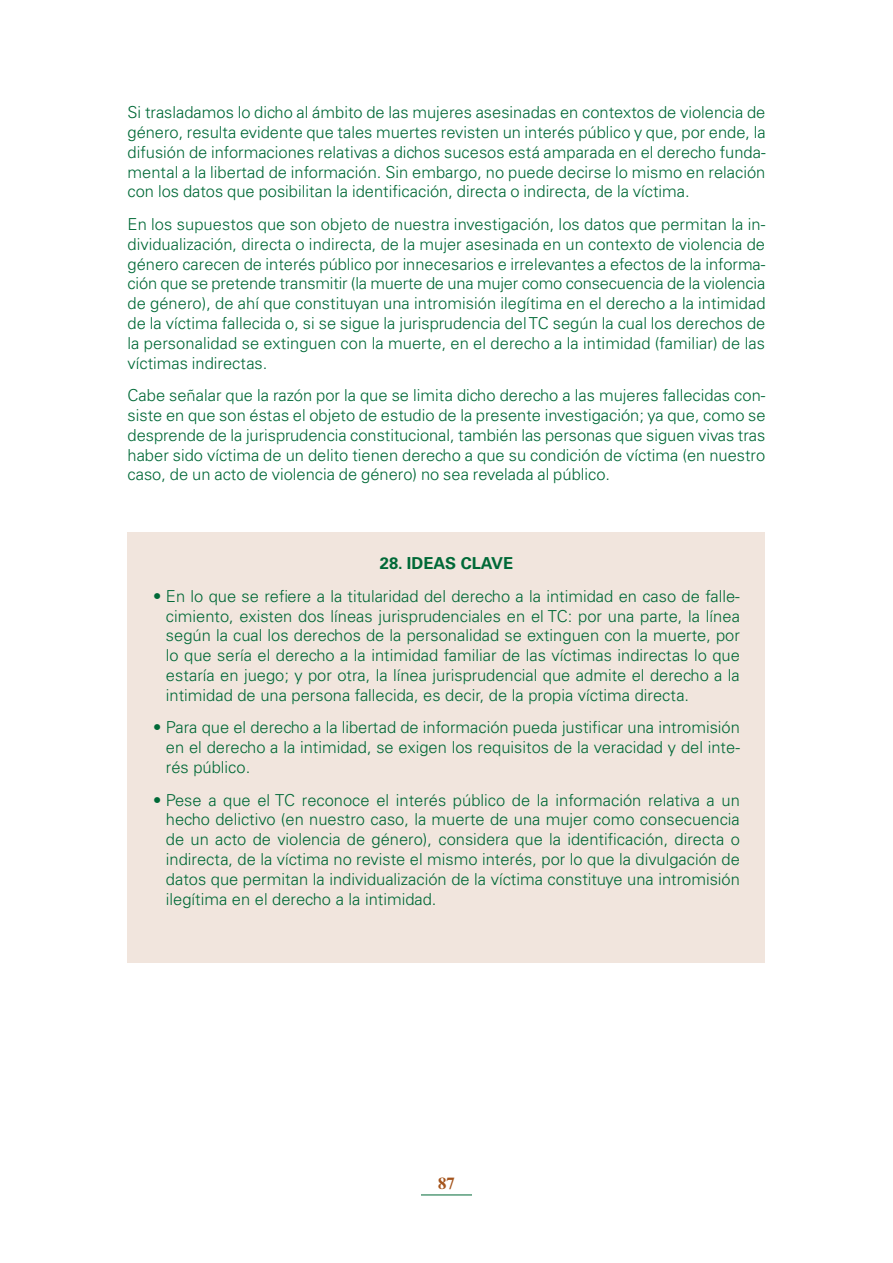
<style>
.page{position:relative;width:893px;height:1263px;background:#fff}
.page>*{position:absolute;margin:0;border:0;box-sizing:border-box;transform-origin:0 0}
.t1{font:300 16.5px/19.8px "Univers LT Std";color:#006937;text-align:justify}
.t2{font:700 16.5px "Univers LT Std";color:#006937}
.t3{font:700 16.5px "Times New Roman MT Std";color:#a4541c}
</style>
<div class="page">
<hr style="left:421px;top:1194px;width:51px;height:1px;background:#006937">
<div style="left:128px;top:532px;width:637px;height:431px;background:#f1e5dd"></div>
<p class="t1" style="left:128px;top:103px;width:639px">Si trasladamos lo dicho al ámbito de las mujeres asesinadas en contextos de violencia de género, resulta evidente que tales muertes revisten un interés público y que, por ende, la difusión de informaciones relativas a dichos sucesos está amparada en el derecho funda&shy;mental a la libertad de información. Sin embargo, no puede decirse lo mismo en relación con los datos que posibilitan la identificación, directa o indirecta, de la víctima.</p>
<p class="t1" style="left:128px;top:214px;width:639px">En los supuestos que son objeto de nuestra investigación, los datos que permitan la in&shy;dividualización, directa o indirecta, de la mujer asesinada en un contexto de violencia de género carecen de interés público por innecesarios e irrelevantes a efectos de la informa&shy;ción que se pretende transmitir (la muerte de una mujer como consecuencia de la violencia de género), de ahí que constituyan una intromisión ilegítima en el derecho a la intimidad de la víctima fallecida o, si se sigue la jurisprudencia del TC según la cual los derechos de la personalidad se extinguen con la muerte, en el derecho a la intimidad (familiar) de las víctimas indirectas.</p>
<p class="t1" style="left:128px;top:385px;width:639px">Cabe señalar que la razón por la que se limita dicho derecho a las mujeres fallecidas con&shy;siste en que son éstas el objeto de estudio de la presente investigación; ya que, como se desprende de la jurisprudencia constitucional, también las personas que siguen vivas tras haber sido víctima de un delito tienen derecho a que su condición de víctima (en nuestro caso, de un acto de violencia de género) no sea revelada al público.</p>
<p class="t2" style="left:380px;top:554px;width:135px">28. IDEAS CLAVE</p>
<p class="t1" style="left:166px;top:586px;width:576px;text-indent:-13px">• En lo que se refiere a la titularidad del derecho a la intimidad en caso de falle&shy;cimiento, existen dos líneas jurisprudenciales en el TC: por una parte, la línea según la cual los derechos de la personalidad se extinguen con la muerte, por lo que sería el derecho a la intimidad familiar de las víctimas indirectas lo que estaría en juego; y por otra, la línea jurisprudencial que admite el derecho a la intimidad de una persona fallecida, es decir, de la propia víctima directa.</p>
<p class="t1" style="left:166px;top:718px;width:575px;text-indent:-13px">• Para que el derecho a la libertad de información pueda justificar una intromisión en el derecho a la intimidad, se exigen los requisitos de la veracidad y del inte&shy;rés público.</p>
<p class="t1" style="left:166px;top:790px;width:575px;text-indent:-13px">• Pese a que el TC reconoce el interés público de la información relativa a un hecho delictivo (en nuestro caso, la muerte de una mujer como consecuencia de un acto de violencia de género), considera que la identificación, directa o indirecta, de la víctima no reviste el mismo interés, por lo que la divulgación de datos que permitan la individualización de la víctima constituye una intromisión ilegítima en el derecho a la intimidad.</p>
<p class="t3" style="left:438px;top:1173px;width:18px">87</p>
</div>
